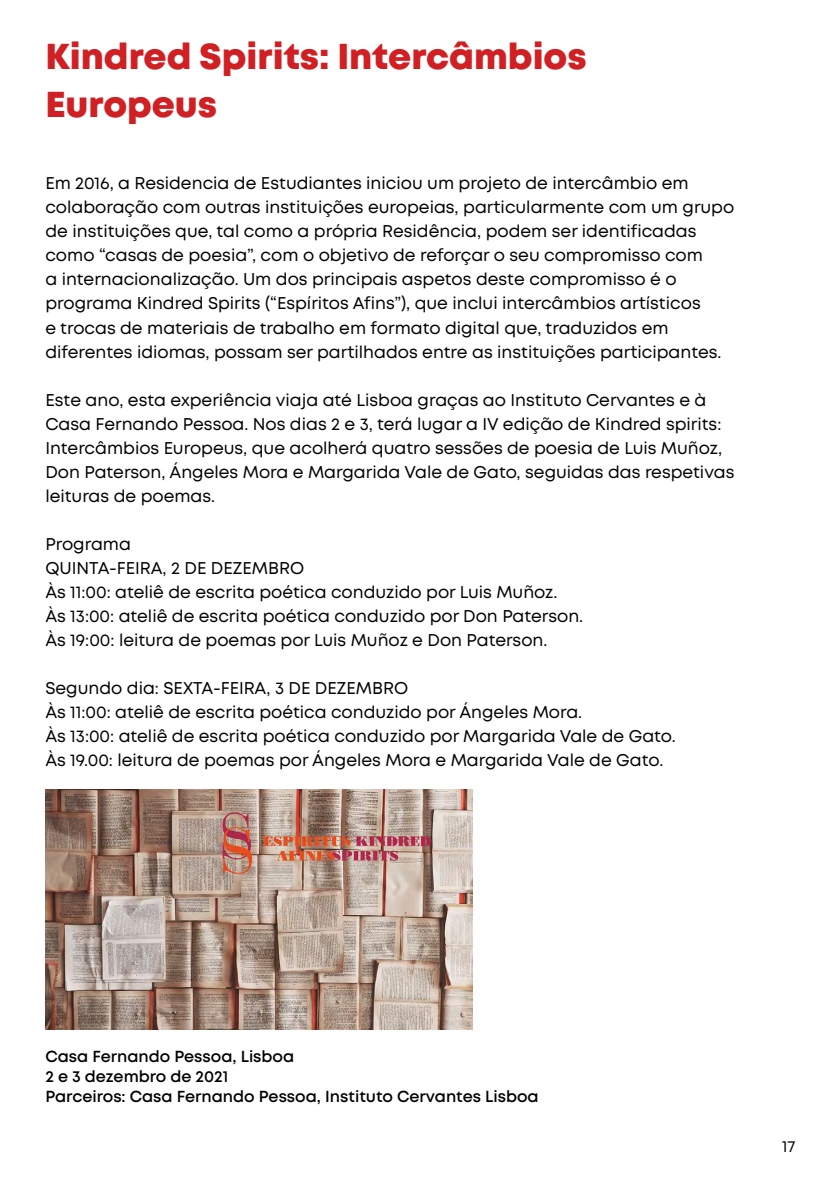
<style>
.page{position:relative;width:840px;height:1191px;background:#fff}
.page>*{position:absolute;margin:0;border:0;box-sizing:border-box;transform-origin:0 0}
.t1{font:800 36px/48px "Mont";color:#d12023}
.t2{font:17px/24px "Mont";color:#000}
.t3{font:600 16px/20px "Mont";color:#000}
.t4{font:16px "Mont";color:#000}
</style>
<div class="page">
<img style="left:45px;top:789px;width:427px;height:240px">
<h1 class="t1" style="left:45px;top:33px;width:542px">Kindred Spirits: Intercâmbios<br>Europeus</h1>
<p class="t2" style="left:45px;top:172px;width:690px">Em 2016, a Residencia de Estudiantes iniciou um projeto de intercâmbio em colaboração com outras instituições europeias, particularmente com um grupo de instituições que, tal como a própria Residência, podem ser identificadas como “casas de poesia”, com o objetivo de reforçar o seu compromisso com<br>a internacionalização. Um dos principais aspetos deste compromisso é o programa Kindred Spirits (“Espíritos Afins”), que inclui intercâmbios artísticos<br>e trocas de materiais de trabalho em formato digital que, traduzidos em diferentes idiomas, possam ser partilhados entre as instituições participantes.</p>
<p class="t2" style="left:45px;top:388px;width:690px">Este ano, esta experiência viaja até Lisboa graças ao Instituto Cervantes e à Casa Fernando Pessoa. Nos dias 2 e 3, terá lugar a IV edição de Kindred spirits:<br>Intercâmbios Europeus, que acolherá quatro sessões de poesia de Luis Muñoz, Don Paterson, Ángeles Mora e Margarida Vale de Gato, seguidas das respetivas leituras de poemas.</p>
<p class="t2" style="left:45px;top:532px;width:539px">Programa<br>QUINTA-FEIRA, 2 DE DEZEMBRO<br>Às 11:00: ateliê de escrita poética conduzido por Luis Muñoz.<br>Às 13:00: ateliê de escrita poética conduzido por Don Paterson.<br>Às 19:00: leitura de poemas por Luis Muñoz e Don Paterson.</p>
<p class="t2" style="left:45px;top:676px;width:631px">Segundo dia: SEXTA-FEIRA, 3 DE DEZEMBRO<br>Às 11:00: ateliê de escrita poética conduzido por Ángeles Mora.<br>Às 13:00: ateliê de escrita poética conduzido por Margarida Vale de Gato.<br>Às 19.00: leitura de poemas por Ángeles Mora e Margarida Vale de Gato.</p>
<p class="t3" style="left:45px;top:1046px;width:494px">Casa Fernando Pessoa, Lisboa<br>2 e 3 dezembro de 2021<br>Parceiros: Casa Fernando Pessoa, Instituto Cervantes Lisboa</p>
<p class="t4" style="left:781px;top:1136px;width:15px">17</p>
</div>
